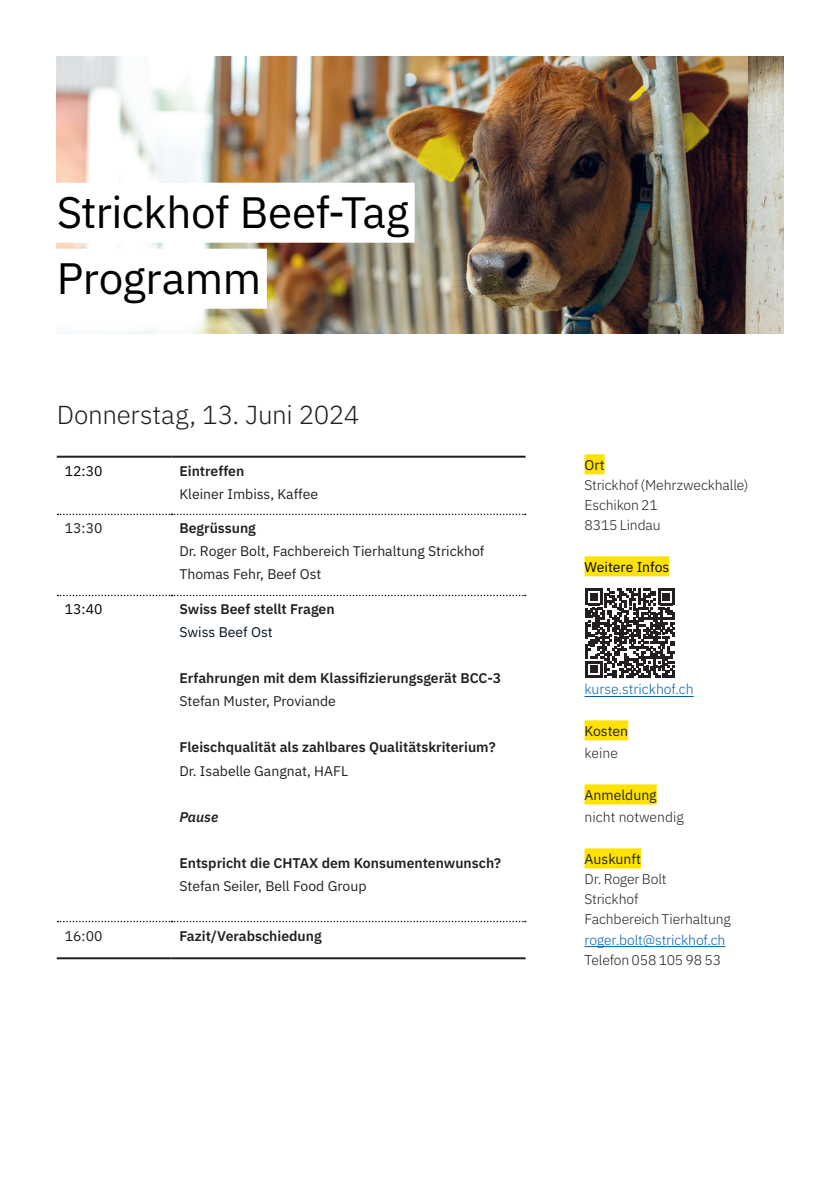
<style>
.page{position:relative;width:840px;height:1191px;background:#fff}
.page>*{position:absolute;margin:0;border:0;box-sizing:border-box;transform-origin:0 0}
.t1{font:44px/66px "IBM Plex Sans";letter-spacing:-.01em;color:#000}
.t2{font:300 26px "IBM Plex Sans";letter-spacing:-.01em;color:#231f20}
.t3{font:14px/23px "IBM Plex Sans";color:#231f20}
.t4{font:600 14px "IBM Plex Sans";color:#231f20}
.t5{font:300 14px/20px "IBM Plex Sans";letter-spacing:-.01em;color:#231f20}
.t6{font:300 14px "IBM Plex Sans";letter-spacing:-.005em;color:#0361b0}
.t7{font:14px "IBM Plex Sans";color:#00030d}
.t8{font:14px "IBM Plex Sans";color:#011020}
.t9{font:14px "IBM Plex Sans";color:#000}
.t10{font:italic 600 14px "IBM Plex Sans";color:#231f20}
</style>
<div class="page">
<div style="left:584px;top:454px;width:20px;height:20px;background:#ffe201"></div>
<div style="left:584px;top:556px;width:85px;height:20px;background:#ffe201"></div>
<hr style="left:584px;top:696px;width:109px;height:1px;background:#0361b0">
<div style="left:584px;top:720px;width:44px;height:20px;background:#ffe201"></div>
<div style="left:584px;top:784px;width:72px;height:20px;background:#ffe201"></div>
<div style="left:584px;top:848px;width:56px;height:20px;background:#ffe201"></div>
<hr style="left:584px;top:946px;width:141px;height:1px;background:#0361b0">
<svg style="left:57px;top:513px;width:468px;height:2px"></svg>
<svg style="left:57px;top:595px;width:468px;height:1px"></svg>
<svg style="left:57px;top:920px;width:468px;height:2px"></svg>
<hr style="left:57px;top:456px;width:114px;height:2px;background:#231f20">
<hr style="left:171px;top:456px;width:354px;height:2px;background:#231f20">
<hr style="left:57px;top:957px;width:114px;height:2px;background:#231f20">
<hr style="left:171px;top:957px;width:354px;height:2px;background:#231f20">
<img style="left:57px;top:57px;width:725px;height:276px">
<div style="left:51px;top:183px;width:363px;height:60px;background:#fff"></div>
<div style="left:51px;top:249px;width:216px;height:60px;background:#fff"></div>
<svg style="left:585px;top:588px;width:89px;height:89px"></svg>
<h1 class="t1" style="left:57px;top:176px;width:353px">Strickhof Beef-Tag<br>Programm</h1>
<h2 class="t2" style="left:57px;top:395px;width:304px">Donnerstag, 13. Juni 2024</h2>
<p class="t9" style="left:65px;top:460px;width:39px">12:30</p>
<p class="t4" style="left:179px;top:459px;width:66px">Eintreffen</p>
<p class="t3" style="left:179px;top:481px;width:140px">Kleiner Imbiss, Kaffee</p>
<p class="t3" style="left:65px;top:516px;width:39px">13:30</p>
<p class="t4" style="left:179px;top:517px;width:78px">Begrüssung</p>
<p class="t3" style="left:179px;top:539px;width:306px">Dr. Roger Bolt, Fachbereich Tierhaltung Strickhof<br>Thomas Fehr, Beef Ost</p>
<p class="t9" style="left:65px;top:599px;width:39px">13:40</p>
<p class="t4" style="left:179px;top:598px;width:157px">Swiss Beef stellt Fragen</p>
<p class="t8" style="left:179px;top:622px;width:95px">Swiss Beef Ost</p>
<p class="t4" style="left:179px;top:667px;width:323px">Erfahrungen mit dem Klassifizierungsgerät BCC-3</p>
<p class="t3" style="left:179px;top:689px;width:158px">Stefan Muster, Proviande</p>
<p class="t4" style="left:179px;top:736px;width:317px">Fleischqualität als zahlbares Qualitätskriterium?</p>
<p class="t3" style="left:179px;top:758px;width:170px">Dr. Isabelle Gangnat, HAFL</p>
<p class="t10" style="left:179px;top:805px;width:40px">Pause</p>
<p class="t4" style="left:179px;top:851px;width:323px">Entspricht die CHTAX dem Konsumentenwunsch?</p>
<p class="t3" style="left:179px;top:873px;width:188px">Stefan Seiler, Bell Food Group</p>
<p class="t3" style="left:65px;top:923px;width:39px">16:00</p>
<p class="t4" style="left:179px;top:924px;width:144px">Fazit/Verabschiedung</p>
<p class="t3" style="left:584px;top:453px;width:22px">Ort</p>
<p class="t5" style="left:584px;top:474px;width:165px">Strickhof (Mehrzweckhalle)<br>Eschikon 21<br>8315 Lindau</p>
<p class="t7" style="left:584px;top:556px;width:86px">Weitere Infos</p>
<p class="t6" style="left:584px;top:679px;width:110px">kurse.strickhof.ch</p>
<p class="t3" style="left:584px;top:719px;width:45px">Kosten</p>
<p class="t5" style="left:584px;top:742px;width:35px">keine</p>
<p class="t3" style="left:584px;top:783px;width:74px">Anmeldung</p>
<p class="t5" style="left:584px;top:806px;width:101px">nicht notwendig</p>
<p class="t3" style="left:584px;top:847px;width:58px">Auskunft</p>
<p class="t5" style="left:584px;top:868px;width:148px">Dr. Roger Bolt<br>Strickhof<br>Fachbereich Tierhaltung</p>
<p class="t6" style="left:584px;top:929px;width:142px">roger.bolt@strickhof.ch</p>
<p class="t5" style="left:584px;top:948px;width:138px">Telefon 058 105 98 53</p>
</div>
